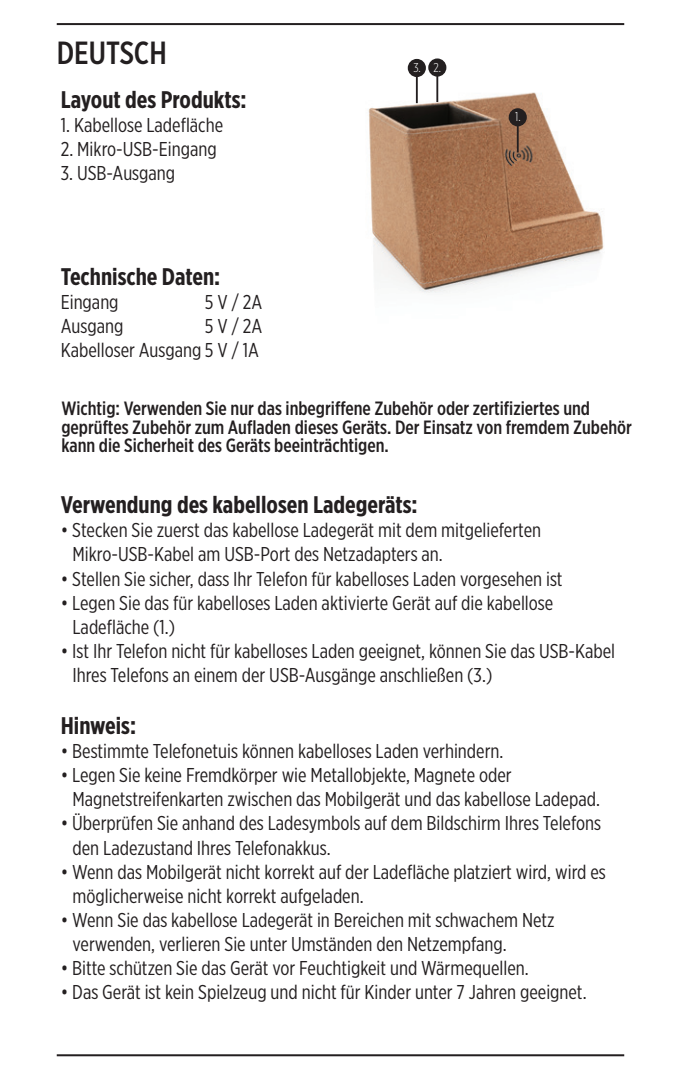
<style>
.page{position:relative;width:681px;height:1078px;background:#fff}
.page>*{position:absolute;margin:0;border:0;box-sizing:border-box;transform-origin:0 0}
.t1{font:500 32px "Gotham X Narrow";color:#231f20}
.t2{font:700 24px "Gotham X Narrow";color:#231f20}
.t3{font:20px/24px "Gotham X Narrow";color:#231f20}
.t4{font:500 19.2px/18.4px "Gotham X Narrow";color:#231f20}
.t5{font:300 12.8px "Gotham X Narrow";color:#fff}
</style>
<div class="page">
<hr style="left:57px;top:23px;width:567px;height:2px;background:#231f20">
<hr style="left:57px;top:1053px;width:567px;height:2px;background:#231f20">
<img style="left:368px;top:62px;width:236px;height:231px">
<div style="left:508px;top:108px;width:18px;height:18px;background:#231f20;border-radius:50%"></div>
<div style="left:428px;top:58px;width:18px;height:19px;background:#231f20;border-radius:50%"></div>
<div style="left:407px;top:59px;width:18px;height:18px;background:#231f20;border-radius:50%"></div>
<hr style="left:516px;top:125px;width:2px;height:27px;background:#231f20">
<hr style="left:436px;top:74px;width:2px;height:28px;background:#231f20">
<hr style="left:415px;top:75px;width:2px;height:28px;background:#231f20">
<p class="t1" style="left:57px;top:33px;width:111px">DEUTSCH</p>
<p class="t2" style="left:61px;top:84px;width:187px">Layout des Produkts:</p>
<p class="t3" style="left:61px;top:112px;width:164px">1. Kabellose Ladefläche</p>
<p class="t3" style="left:61px;top:136px;width:157px">2. Mikro-USB-Eingang</p>
<p class="t3" style="left:61px;top:160px;width:116px">3. USB-Ausgang</p>
<p class="t2" style="left:61px;top:262px;width:161px">Technische Daten:</p>
<p class="t3" style="left:61px;top:290px;width:59px">Eingang</p>
<p class="t3" style="left:205px;top:290px;width:59px">5 V / 2A</p>
<p class="t3" style="left:61px;top:314px;width:64px">Ausgang</p>
<p class="t3" style="left:205px;top:314px;width:59px">5 V / 2A</p>
<p class="t3" style="left:61px;top:338px;width:200px">Kabelloser Ausgang 5 V / 1A</p>
<p class="t5" style="left:413px;top:60px;width:29px">3. 2.</p>
<p class="t5" style="left:515px;top:109px;width:7px">1.</p>
<p class="t4" style="left:61px;top:399px;width:571px">Wichtig: Verwenden Sie nur das inbegriffene Zubehör oder zertifiziertes und geprüftes Zubehör zum Aufladen dieses Geräts. Der Einsatz von fremdem Zubehör kann die Sicherheit des Geräts beeinträchtigen.</p>
<p class="t2" style="left:61px;top:490px;width:358px">Verwendung des kabellosen Ladegeräts:</p>
<p class="t3" style="left:61px;top:518px;width:481px">• Stecken Sie zuerst das kabellose Ladegerät mit dem mitgelieferten</p>
<p class="t3" style="left:72px;top:542px;width:371px">Mikro-USB-Kabel am USB-Port des Netzadapters an.</p>
<p class="t3" style="left:61px;top:566px;width:503px">• Stellen Sie sicher, dass Ihr Telefon für kabelloses Laden vorgesehen ist</p>
<p class="t3" style="left:72px;top:590px;width:482px;text-indent:-12px">• Legen Sie das für kabelloses Laden aktivierte Gerät auf die kabellose<br>Ladefläche (1.)</p>
<p class="t3" style="left:72px;top:638px;width:544px;text-indent:-12px">• Ist Ihr Telefon nicht für kabelloses Laden geeignet, können Sie das USB-Kabel<br>Ihres Telefons an einem der USB-Ausgänge anschließen (3.)</p>
<p class="t2" style="left:61px;top:711px;width:77px">Hinweis:</p>
<p class="t3" style="left:61px;top:739px;width:444px">• Bestimmte Telefonetuis können kabelloses Laden verhindern.</p>
<p class="t3" style="left:61px;top:763px;width:452px">• Legen Sie keine Fremdkörper wie Metallobjekte, Magnete oder</p>
<p class="t3" style="left:72px;top:787px;width:528px">Magnetstreifenkarten zwischen das Mobilgerät und das kabellose Ladepad.</p>
<p class="t3" style="left:72px;top:811px;width:530px;text-indent:-12px">• Überprüfen Sie anhand des Ladesymbols auf dem Bildschirm Ihres Telefons den Ladezustand Ihres Telefonakkus.</p>
<p class="t3" style="left:72px;top:859px;width:534px;text-indent:-12px">• Wenn das Mobilgerät nicht korrekt auf der Ladefläche platziert wird, wird es möglicherweise nicht korrekt aufgeladen.</p>
<p class="t3" style="left:61px;top:907px;width:495px">• Wenn Sie das kabellose Ladegerät in Bereichen mit schwachem Netz</p>
<p class="t3" style="left:72px;top:931px;width:435px">verwenden, verlieren Sie unter Umständen den Netzempfang.</p>
<p class="t3" style="left:61px;top:955px;width:469px">• Bitte schützen Sie das Gerät vor Feuchtigkeit und Wärmequellen.</p>
<p class="t3" style="left:61px;top:979px;width:527px">• Das Gerät ist kein Spielzeug und nicht für Kinder unter 7 Jahren geeignet.</p>
</div>
